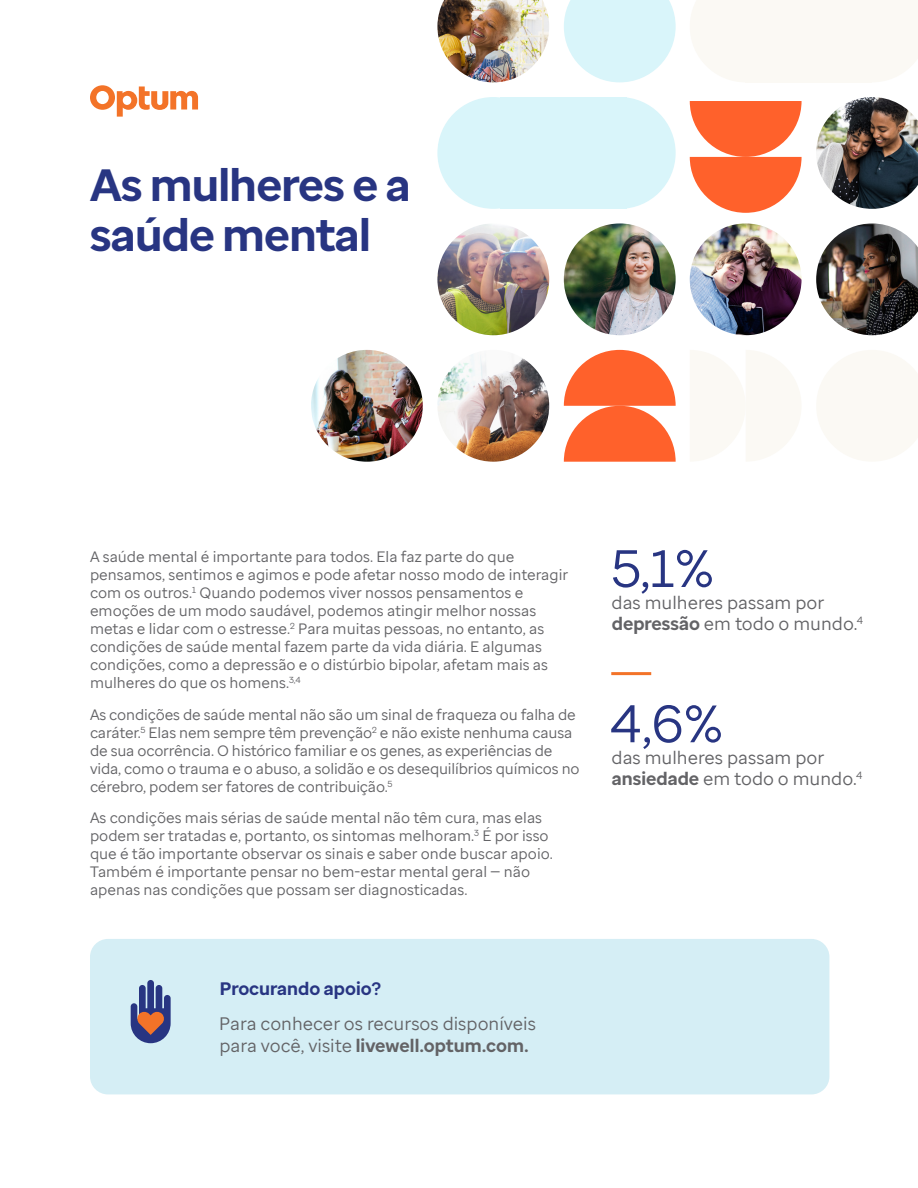
<style>
.page{position:relative;width:918px;height:1188px;background:#fff}
.page>*{position:absolute;margin:0;border:0;box-sizing:border-box;transform-origin:0 0}
.t1{font:52.5px "Optum Sans";color:#283582}
.t2{font:700 45px/49.5px "Optum Sans";letter-spacing:-.015em;color:#283582}
.t3{font:18px/21.6px "Optum Sans";color:#636366}
.t4{font:700 18px "Optum Sans";color:#283582}
.t5{font:15px/18px "Optum Sans";color:#636366}
.s1{font-weight:700}
</style>
<div class="page">
<svg style="left:90px;top:85px;width:108px;height:32px"></svg>
<hr style="left:611px;top:672px;width:40px;height:3px;background:#f37328">
<div style="left:90px;top:939px;width:739px;height:155px;background:#d5eef5;border-radius:18px"></div>
<svg style="left:131px;top:980px;width:40px;height:63px"></svg>
<img style="left:311px;top:350px;width:112px;height:112px;border-radius:56px">
<img style="left:437px;top:223px;width:112px;height:112px;border-radius:56px">
<img style="left:437px;top:350px;width:112px;height:112px;border-radius:56px">
<img style="left:564px;top:223px;width:112px;height:112px;border-radius:56px">
<svg style="left:564px;top:350px;width:112px;height:112px"></svg>
<svg style="left:690px;top:101px;width:112px;height:112px"></svg>
<svg style="left:690px;top:350px;width:111px;height:111px"></svg>
<img style="left:437px;top:0;width:112px;height:82px">
<svg style="left:564px;top:0;width:112px;height:82px"></svg>
<div style="left:437px;top:97px;width:112px;height:112px;background:#d9f5fa;border-radius:50%"></div>
<div style="left:564px;top:97px;width:112px;height:112px;background:#d9f5fa;border-radius:50%"></div>
<img style="left:690px;top:223px;width:112px;height:112px;border-radius:56px">
<img style="left:816px;top:223px;width:102px;height:112px">
<svg style="left:817px;top:350px;width:101px;height:111px"></svg>
<img style="left:816px;top:97px;width:102px;height:112px">
<div style="left:501px;top:97px;width:126px;height:112px;background:#d9f5fa"></div>
<svg style="left:690px;top:0;width:56px;height:82px"></svg>
<svg style="left:872px;top:0;width:46px;height:82px"></svg>
<div style="left:746px;top:0;width:126px;height:82px;background:#fbf9f4"></div>
<p class="t2" style="left:90px;top:161px;width:322px">As mulheres e a saúde mental</p>
<p class="t5" style="left:90px;top:548px;width:480px">A saúde mental é importante para todos. Ela faz parte do que pensamos, sentimos e agimos e pode afetar nosso modo de interagir com os outros.<sup>1</sup> Quando podemos viver nossos pensamentos e emoções de um modo saudável, podemos atingir melhor nossas metas e lidar com o estresse.<sup>2</sup> Para muitas pessoas, no entanto, as condições de saúde mental fazem parte da vida diária. E algumas condições, como a depressão e o distúrbio bipolar, afetam mais as mulheres do que os homens.<sup>3,4</sup></p>
<p class="t5" style="left:90px;top:706px;width:491px">As condições de saúde mental não são um sinal de fraqueza ou falha de caráter.<sup>5</sup> Elas nem sempre têm prevenção<sup>2</sup> e não existe nenhuma causa de sua ocorrência. O histórico familiar e os genes, as experiências de vida, como o trauma e o abuso, a solidão e os desequilíbrios químicos no cérebro, podem ser fatores de contribuição.<sup>5</sup></p>
<p class="t5" style="left:90px;top:809px;width:464px">As condições mais sérias de saúde mental não têm cura, mas elas podem ser tratadas e, portanto, os sintomas melhoram.<sup>3</sup> É por isso que é tão importante observar os sinais e saber onde buscar apoio.<br>Também é importante pensar no bem-estar mental geral — não apenas nas condições que possam ser diagnosticadas.</p>
<p class="t1" style="left:611px;top:534px;width:104px">5,1%</p>
<p class="t3" style="left:612px;top:591px;width:253px">das mulheres passam por <span class="s1">depressão</span> em todo o mundo.<sup>4</sup></p>
<p class="t1" style="left:610px;top:690px;width:115px">4,6%</p>
<p class="t3" style="left:612px;top:747px;width:252px">das mulheres passam por <span class="s1">ansiedade</span> em todo o mundo.<sup>4</sup></p>
<p class="t4" style="left:220px;top:977px;width:163px">Procurando apoio?</p>
<p class="t3" style="left:219px;top:1013px;width:318px">Para conhecer os recursos disponíveis para você, visite <span class="s1">livewell.optum.com.</span></p>
</div>
